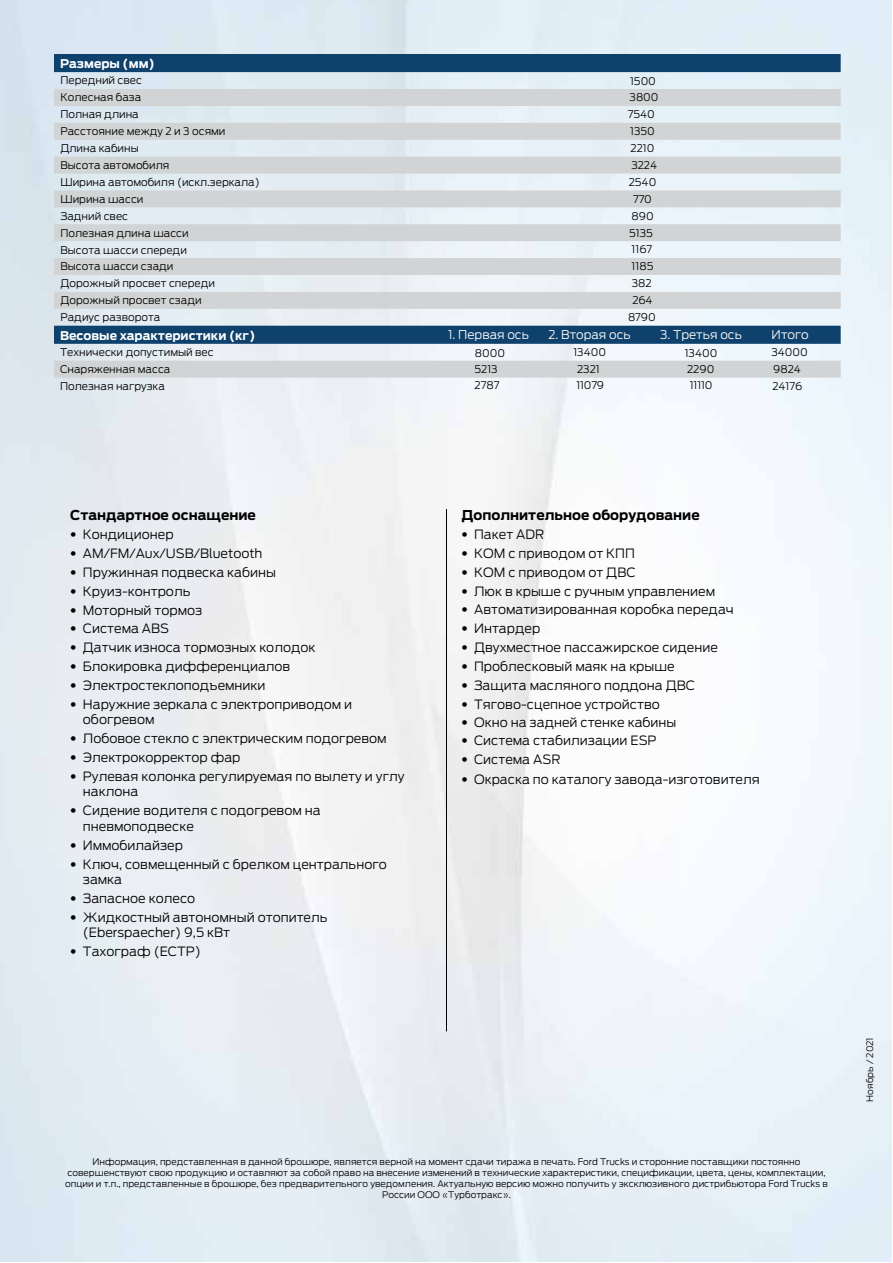
<style>
.page{position:relative;width:893px;height:1263px;background:#fff}
.page>*{position:absolute;margin:0;border:0;box-sizing:border-box;transform-origin:0 0}
.t1{font:700 13.5px "Ford Antenna";color:#000}
.t2{font:300 12.75px/15.3px "Ford Antenna";color:#000}
.t3{font:300 12px "Ford Antenna";color:#fff}
.t4{font:700 12px "Ford Antenna";color:#fff}
.t5{font:300 10.5px/15.9px "Ford Antenna";color:#000}
.t6{font:300 9px/10.8px "Ford Antenna";color:#000;text-align:center}
.s1{font-family:"Helvetica Neue LT Std"}
</style>
<div class="page">
<hr style="left:446px;top:509px;width:1px;height:522px;background:#000">
<svg style="left:54px;top:54px;width:787px;height:35px;background:#7393ac"></svg>
<svg style="left:54px;top:89px;width:787px;height:289px;background:#cfd7dd"></svg>
<p class="t4" style="left:60px;top:53px;width:96px">Размеры (мм)</p>
<p class="t5" style="left:60px;top:71px;width:83px">Передний свес</p>
<p class="t5" style="left:630px;top:72px;width:27px">1500</p>
<p class="t5" style="left:60px;top:88px;width:82px">Колесная база</p>
<p class="t5" style="left:630px;top:88px;width:31px">3800</p>
<p class="t5" style="left:60px;top:105px;width:80px">Полная длина</p>
<p class="t5" style="left:628px;top:105px;width:28px">7540</p>
<p class="t5" style="left:60px;top:122px;width:167px">Расстояние между 2 и 3 осями</p>
<p class="t5" style="left:630px;top:122px;width:26px">1350</p>
<p class="t5" style="left:60px;top:139px;width:80px">Длина кабины</p>
<p class="t5" style="left:631px;top:139px;width:25px">2210</p>
<p class="t5" style="left:60px;top:156px;width:111px">Высота автомобиля</p>
<p class="t5" style="left:631px;top:156px;width:27px">3224</p>
<p class="t5" style="left:60px;top:173px;width:201px">Ширина автомобиля (искл.зеркала)</p>
<p class="t5" style="left:629px;top:173px;width:29px">2540</p>
<p class="t5" style="left:60px;top:190px;width:85px">Ширина шасси</p>
<p class="t5" style="left:633px;top:190px;width:20px">770</p>
<p class="t5" style="left:60px;top:207px;width:69px">Задний свес</p>
<p class="t5" style="left:632px;top:207px;width:24px">890</p>
<p class="t5" style="left:60px;top:224px;width:130px">Полезная длина шасси</p>
<p class="t5" style="left:629px;top:224px;width:25px">5135</p>
<p class="t5" style="left:60px;top:240px;width:128px">Высота шасси спереди</p>
<p class="t5" style="left:632px;top:240px;width:22px">1167</p>
<p class="t5" style="left:60px;top:257px;width:115px">Высота шасси сзади</p>
<p class="t5" style="left:631px;top:257px;width:23px">1185</p>
<p class="t5" style="left:60px;top:274px;width:156px">Дорожный просвет спереди</p>
<p class="t5" style="left:632px;top:274px;width:21px">382</p>
<p class="t5" style="left:60px;top:291px;width:143px">Дорожный просвет сзади</p>
<p class="t5" style="left:632px;top:291px;width:22px">264</p>
<p class="t5" style="left:60px;top:308px;width:101px">Радиус разворота</p>
<p class="t5" style="left:628px;top:308px;width:29px">8790</p>
<p class="t4" style="left:60px;top:324px;width:197px">Весовые характеристики (кг)</p>
<p class="t3" style="left:772px;top:325px;width:39px">Итого</p>
<p class="t5" style="left:60px;top:343px;width:155px">Технически допустимый вес</p>
<p class="t5" style="left:771px;top:343px;width:38px">34000</p>
<p class="t5" style="left:60px;top:360px;width:112px">Снаряженная масса</p>
<p class="t5" style="left:773px;top:360px;width:29px">9824</p>
<p class="t5" style="left:60px;top:377px;width:106px">Полезная нагрузка</p>
<p class="t3" style="left:548px;top:325px;width:84px">2. Вторая ось</p>
<p class="t5" style="left:573px;top:343px;width:34px;line-height:16.6px">13400<br>2321<br>11079</p>
<p class="t3" style="left:660px;top:325px;width:83px">3. Третья ось</p>
<p class="t5" style="left:685px;top:344px;width:34px">13400<br>2290</p>
<p class="t5" style="left:690px;top:376px;width:24px">11110</p>
<p class="t5" style="left:772px;top:377px;width:31px">24176</p>
<p class="t3" style="left:448px;top:325px;width:82px">1. Первая ось</p>
<p class="t5" style="left:475px;top:344px;width:32px">8000<br>5213</p>
<p class="t5" style="left:475px;top:376px;width:26px">2787</p>
<p class="t1" style="left:70px;top:503px;width:187px">Стандартное оснащение</p>
<p class="t2" style="left:70px;top:525px;width:105px"><span class="s1">•</span> Кондиционер</p>
<p class="t2" style="left:70px;top:544px;width:194px"><span class="s1">•</span> AM/FM/Aux/USB/Bluetooth</p>
<p class="t2" style="left:70px;top:563px;width:207px"><span class="s1">•</span> Пружинная подвеска кабины</p>
<p class="t2" style="left:70px;top:582px;width:122px"><span class="s1">•</span> Круиз-контроль</p>
<p class="t2" style="left:70px;top:601px;width:134px"><span class="s1">•</span> Моторный тормоз</p>
<p class="t2" style="left:70px;top:620px;width:100px"><span class="s1">•</span> Система ABS</p>
<p class="t2" style="left:70px;top:638px;width:247px"><span class="s1">•</span> Датчик износа тормозных колодок</p>
<p class="t2" style="left:70px;top:657px;width:222px"><span class="s1">•</span> Блокировка дифференциалов</p>
<p class="t2" style="left:70px;top:676px;width:197px"><span class="s1">•</span> Электростеклоподъемники</p>
<p class="t2" style="left:83px;top:695px;width:271px;text-indent:-13px"><span class="s1">•</span> Наружние зеркала с электроприводом и обогревом</p>
<p class="t2" style="left:70px;top:729px;width:318px"><span class="s1">•</span> Лобовое стекло с электрическим подогревом</p>
<p class="t2" style="left:70px;top:748px;width:172px"><span class="s1">•</span> Электрокорректор фар</p>
<p class="t2" style="left:83px;top:767px;width:323px;text-indent:-13px"><span class="s1">•</span> Рулевая колонка регулируемая по вылету и углу наклона</p>
<p class="t2" style="left:83px;top:801px;width:239px;text-indent:-13px"><span class="s1">•</span> Сидение водителя с подогревом на пневмоподвеске</p>
<p class="t2" style="left:70px;top:836px;width:114px"><span class="s1">•</span> Иммобилайзер</p>
<p class="t2" style="left:83px;top:855px;width:305px;text-indent:-13px"><span class="s1">•</span> Ключ, совмещенный с брелком центрального замка</p>
<p class="t2" style="left:70px;top:889px;width:127px"><span class="s1">•</span> Запасное колесо</p>
<p class="t2" style="left:83px;top:908px;width:246px;text-indent:-13px"><span class="s1">•</span> Жидкостный автономный отопитель (Eberspaecher) 9,5 кВт</p>
<p class="t2" style="left:70px;top:942px;width:132px"><span class="s1">•</span> Тахограф (ЕСТР)</p>
<p class="t1" style="left:461px;top:503px;width:240px">Дополнительное оборудование</p>
<p class="t2" style="left:461px;top:525px;width:84px"><span class="s1">•</span> Пакет ADR</p>
<p class="t2" style="left:461px;top:544px;width:175px"><span class="s1">•</span> КОМ с приводом от КПП</p>
<p class="t2" style="left:461px;top:563px;width:176px"><span class="s1">•</span> КОМ с приводом от ДВС</p>
<p class="t2" style="left:461px;top:582px;width:255px"><span class="s1">•</span> Люк в крыше с ручным управлением</p>
<p class="t2" style="left:461px;top:601px;width:274px"><span class="s1">•</span> Автоматизированная коробка передач</p>
<p class="t2" style="left:461px;top:620px;width:80px"><span class="s1">•</span> Интардер</p>
<p class="t2" style="left:461px;top:638px;width:258px"><span class="s1">•</span> Двухместное пассажирское сидение</p>
<p class="t2" style="left:461px;top:657px;width:215px"><span class="s1">•</span> Проблесковый маяк на крыше</p>
<p class="t2" style="left:461px;top:676px;width:235px"><span class="s1">•</span> Защита масляного поддона ДВС</p>
<p class="t2" style="left:461px;top:695px;width:200px"><span class="s1">•</span> Тягово-сцепное устройство</p>
<p class="t2" style="left:461px;top:713px;width:217px"><span class="s1">•</span> Окно на задней стенке кабины</p>
<p class="t2" style="left:461px;top:731px;width:197px"><span class="s1">•</span> Система стабилизации ESP</p>
<p class="t2" style="left:461px;top:750px;width:101px"><span class="s1">•</span> Система ASR</p>
<p class="t2" style="left:461px;top:770px;width:300px"><span class="s1">•</span> Окраска по каталогу завода-изготовителя</p>
<p class="t6" style="left:65px;top:1156px;width:764px">Информация, представленная в данной брошюре, является верной на момент сдачи тиража в печать. Ford Trucks и сторонние поставщики постоянно совершенствуют свою продукцию и оставляют за собой право на внесение изменений в технические характеристики, спецификации, цвета, цены, комплектации, опции и т.п., представленные в брошюре, без предварительного уведомления. Актуальную версию можно получить у эксклюзивного дистрибьютора Ford Trucks в России ООО «Турботракс».</p>
<p class="t6" style="left:863px;top:1102px;width:66px;rotate:-90deg">Ноябрь / 2021</p>
</div>
